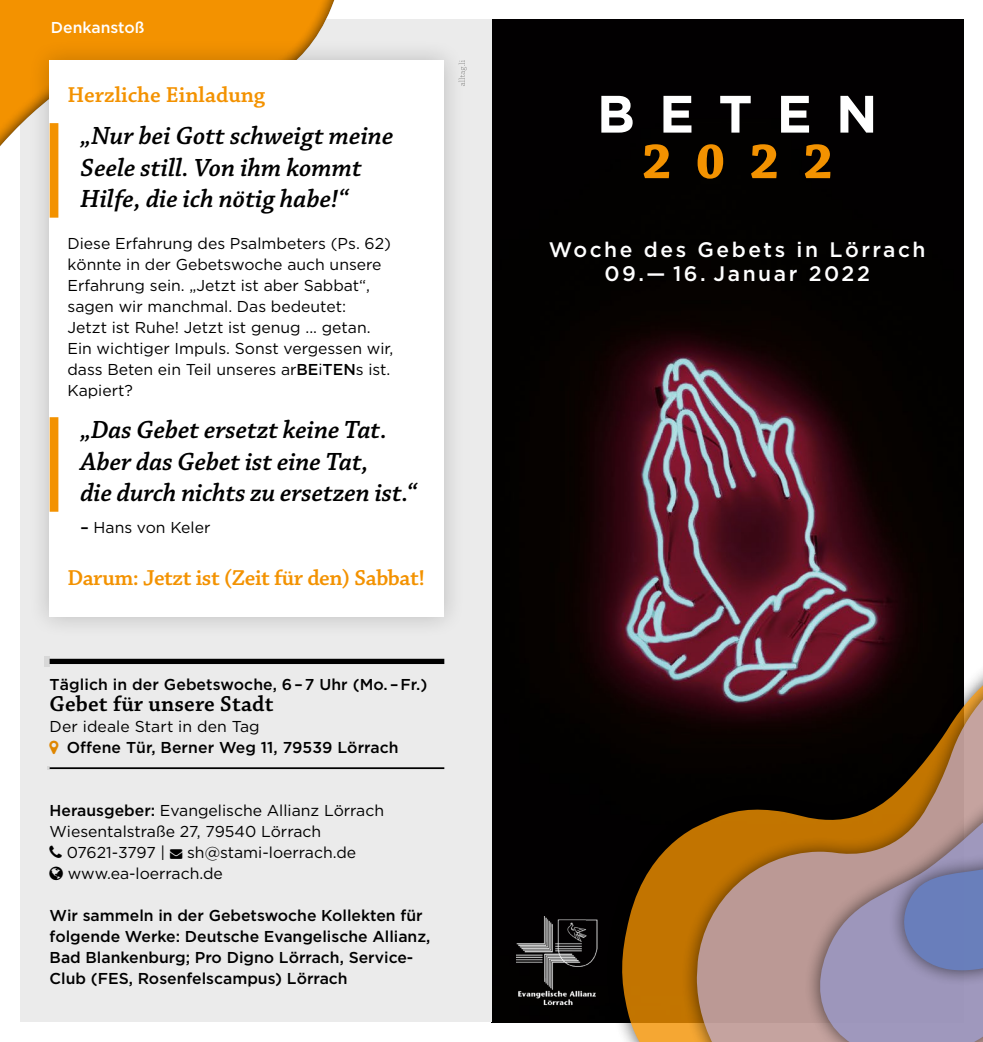
<style>
.page{position:relative;width:983px;height:1042px;background:#fff}
.page>*{position:absolute;margin:0;border:0;box-sizing:border-box;transform-origin:0 0}
.t1{font:700 52.5px "Gotham";letter-spacing:.46em;color:#fff}
.t2{font:700 52.5px "Chaparral Pro";color:#f39200}
.t3{font:italic 600 26.25px/31.5px "Chaparral Pro";color:#000}
.t4{font:600 22.75px "Chaparral Pro";letter-spacing:-.015em;color:#f39200}
.t5{font:600 22.75px "Chaparral Pro";letter-spacing:.005em;color:#000}
.t6{font:500 21px/24.5px "Gotham";letter-spacing:.12em;color:#fff;text-align:center}
.t7{font:15.75px/21px "Gotham";color:#000}
.t8{font:500 15.75px/21px "Gotham";color:#000}
.t9{font:500 15.75px "Gotham";color:#fff}
.s1{font-weight:500}
</style>
<div class="page">
<img style="left:491px;top:20px;width:471px;height:1002px">
<div style="left:20px;top:20px;width:471px;height:1002px;background:#ebebeb"></div>
<svg style="left:0;top:0;width:374px;height:146px;fill:#f39200"></svg>
<div style="left:605px;top:610px;width:377px;height:432px;background:#000;opacity:.75"></div>
<svg style="left:619px;top:615px;width:363px;height:427px"></svg>
<div style="left:680px;top:626px;width:302px;height:416px;background:#000;opacity:.75"></div>
<svg style="left:696px;top:624px;width:286px;height:418px"></svg>
<div style="left:803px;top:758px;width:179px;height:284px;background:#000;opacity:.75"></div>
<svg style="left:799px;top:775px;width:183px;height:267px"></svg>
<div style="left:28px;top:38px;width:438px;height:601px;background:#000;opacity:.2"></div>
<div style="left:50px;top:60px;width:394px;height:557px;background:#fff"></div>
<img style="left:516px;top:916px;width:81px;height:94px">
<svg style="left:458px;top:60px;width:8px;height:26px"></svg>
<div style="left:50px;top:123px;width:8px;height:95px;background:#f39200"></div>
<div style="left:50px;top:417px;width:8px;height:95px;background:#f39200"></div>
<div style="left:887px;top:823px;width:95px;height:164px;background:#000;opacity:.75"></div>
<svg style="left:891px;top:839px;width:91px;height:131px"></svg>
<div style="left:50px;top:635px;width:441px;height:160px;background:#ebebeb"></div>
<div style="left:50px;top:659px;width:394px;height:5px;background:#000"></div>
<hr style="left:50px;top:767px;width:394px;height:2px;background:#000">
<p class="t9" style="left:51px;top:18px;width:95px">Denkanstoß</p>
<h3 class="t4" style="left:67px;top:82px;width:199px">Herzliche Einladung</h3>
<h2 class="t3" style="left:81px;top:121px;width:314px">„Nur bei Gott schweigt meine<br>Seele still. Von ihm kommt<br>Hilfe, die ich nötig habe!“</h2>
<p class="t7" style="left:67px;top:233px;width:327px">Diese Erfahrung des Psalmbeters (Ps. 62) könnte in der Gebetswoche auch unsere Erfahrung sein. „Jetzt ist aber Sabbat“, sagen wir manchmal. Das bedeutet:<br>Jetzt ist Ruhe! Jetzt ist genug ... getan.<br>Ein wichtiger Impuls. Sonst vergessen wir, dass Beten ein Teil unseres ar<span class="s1">BE</span>i<span class="s1">TEN</span>s ist.<br>Kapiert?</p>
<h2 class="t3" style="left:80px;top:415px;width:337px">„Das Gebet ersetzt keine Tat.<br>Aber das Gebet ist eine Tat,<br>die durch nichts zu ersetzen ist.“</h2>
<p class="t7" style="left:80px;top:516px;width:131px"><span class="s1">–</span> Hans von Keler</p>
<h3 class="t4" style="left:67px;top:565px;width:359px">Darum: Jetzt ist (Zeit für den) Sabbat!</h3>
<p class="t8" style="left:50px;top:674px;width:379px">Täglich in der Gebetswoche, 6–7 Uhr (Mo. –Fr.)</p>
<h3 class="t5" style="left:50px;top:691px;width:225px">Gebet für unsere Stadt</h3>
<p class="t7" style="left:50px;top:716px;width:211px">Der ideale Start in den Tag</p>
<p class="t8" style="left:67px;top:737px;width:333px">Offene Tür, Berner Weg 11, 79539 Lörrach</p>
<p class="t7" style="left:50px;top:800px;width:336px"><span class="s1">Herausgeber:</span> Evangelische Allianz Lörrach</p>
<p class="t7" style="left:50px;top:821px;width:273px">Wiesentalstraße 27, 79540 Lörrach</p>
<p class="t7" style="left:67px;top:842px;width:291px">07621-3797 | → sh@stami-loerrach.de</p>
<p class="t7" style="left:68px;top:863px;width:156px">www.ea-loerrach.de</p>
<p class="t8" style="left:50px;top:905px;width:382px">Wir sammeln in der Gebetswoche Kollekten für folgende Werke: Deutsche Evangelische Allianz, Bad Blankenburg; Pro Digno Lörrach, Service-Club (FES, Rosenfelscampus) Lörrach</p>
<h1 class="t1" style="left:596px;top:84px;width:282px">BETEN</h1>
<h1 class="t2" style="left:641px;top:131px;width:192px">2022</h1>
<h3 class="t6" style="left:548px;top:237px;width:378px">Woche des Gebets in Lörrach<br>09.— 16. Januar 2022</h3>
</div>
